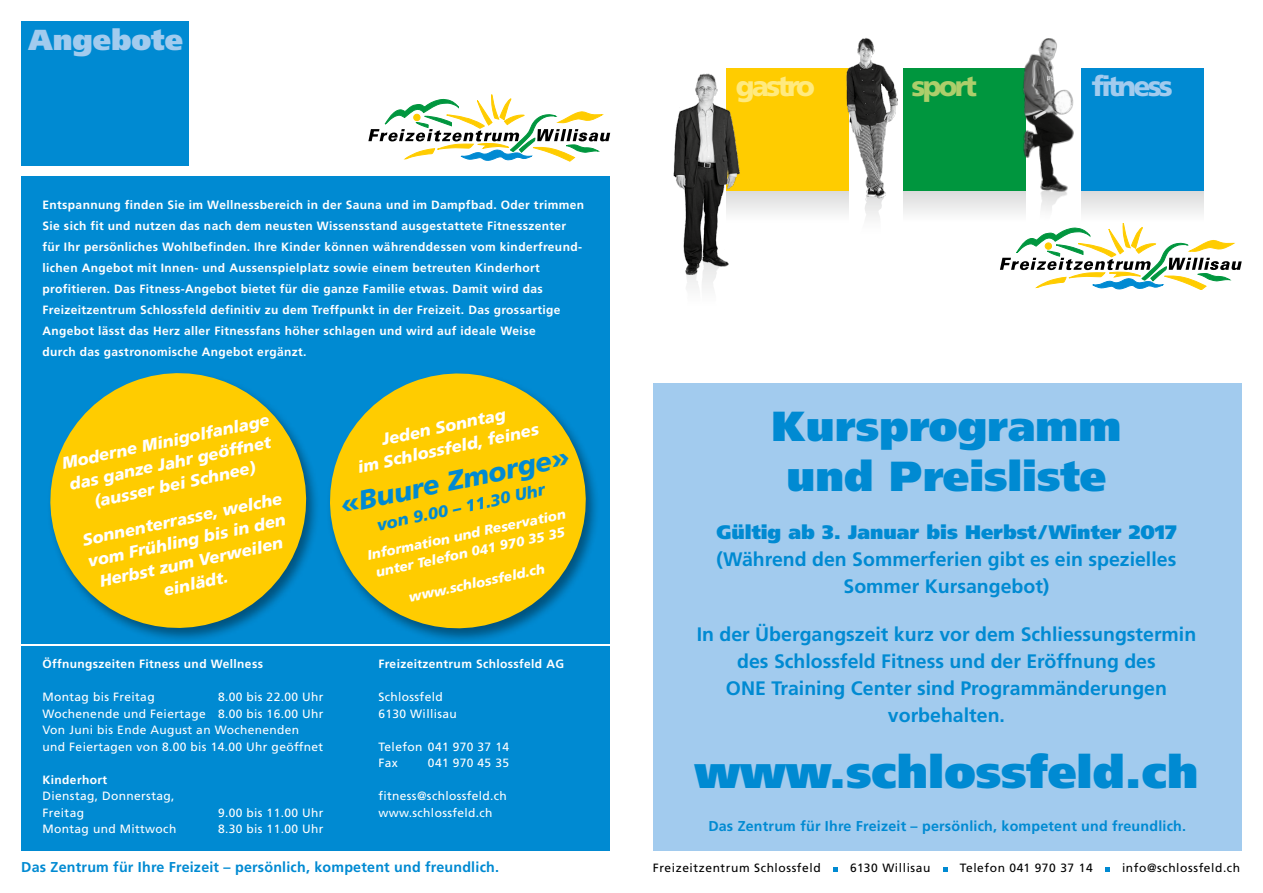
<style>
.page{position:relative;width:1263px;height:893px;background:#fff}
.page>*{position:absolute;margin:0;border:0;box-sizing:border-box;transform-origin:0 0}
.t1{font:900 45.75px "Frutiger LT Std";color:#008ad2}
.t2{font:900 42px/49.5px "Frutiger LT Std";color:#008ad2;text-align:center}
.t3{font:900 28.95px "Frutiger LT Std";color:#a2cbee}
.t4{font:900 28.2px "Frutiger";letter-spacing:-.1em;color:#ffea7f}
.t5{font:900 28.2px "Frutiger";letter-spacing:-.1em;color:#adce6b}
.t6{font:900 28.05px "Frutiger";letter-spacing:-.1em;color:#a2cbee}
.t7{font:italic 900 27px "Frutiger LT Std";color:#008ad2}
.t8{font:700 19.5px/27px "Frutiger LT Std";color:#008ad2;text-align:center}
.t9{font:900 19.5px "Frutiger LT Std";color:#008ad2}
.t10{font:italic 900 16.5px/21.9px "Frutiger LT Std";color:#fff;text-align:center}
.t11{font:italic 900 16.5px "Frutiger LT Std";color:#008ad2}
.t12{font:700 14.25px "Frutiger LT Std";letter-spacing:.015em;color:#008ad2}
.t13{font:italic 900 13.5px/18px "Frutiger LT Std";color:#fff;text-align:center}
.t14{font:700 12px/21px "Frutiger LT Std";letter-spacing:.03em;color:#fff}
.t15{font:12px/16.5px "Frutiger";letter-spacing:.03em;color:#fff}
.t16{font:12px "Frutiger";letter-spacing:.05em;color:#000}
</style>
<div class="page">
<div style="left:21px;top:646px;width:589px;height:204px;background:#008ad2"></div>
<div style="left:21px;top:176px;width:589px;height:467px;background:#008ad2"></div>
<svg style="left:833px;top:867px;width:5px;height:5px"></svg>
<svg style="left:943px;top:867px;width:4px;height:5px"></svg>
<svg style="left:1105px;top:867px;width:5px;height:5px"></svg>
<svg style="left:368px;top:95px;width:242px;height:66px"></svg>
<svg style="left:1000px;top:223px;width:242px;height:67px"></svg>
<svg style="left:323px;top:373px;width:279px;height:271px;fill:#fc0"></svg>
<svg style="left:34px;top:373px;width:289px;height:271px;fill:#fc0"></svg>
<div style="left:1081px;top:190px;width:122px;height:32px;background:linear-gradient(to bottom,#d9dada,#fcfdfd)"></div>
<div style="left:1081px;top:68px;width:122px;height:122px;background:#008ad2"></div>
<div style="left:904px;top:190px;width:122px;height:32px;background:linear-gradient(to bottom,#d9dada,#fcfdfd)"></div>
<div style="left:904px;top:68px;width:122px;height:122px;background:#00963e"></div>
<div style="left:726px;top:190px;width:122px;height:32px;background:linear-gradient(to bottom,#d9dada,#fcfdfd)"></div>
<div style="left:726px;top:68px;width:122px;height:122px;background:#fc0"></div>
<svg style="left:846px;top:203px;width:36px;height:19px"></svg>
<img style="left:838px;top:38px;width:60px;height:165px">
<svg style="left:686px;top:280px;width:18px;height:8px"></svg>
<img style="left:673px;top:73px;width:74px;height:207px">
<img style="left:1011px;top:38px;width:80px;height:197px">
<div style="left:653px;top:383px;width:589px;height:467px;background:#a2cbee"></div>
<div style="left:21px;top:21px;width:168px;height:145px;background:#008ad2"></div>
<h3 class="t3" style="left:29px;top:22px;width:156px">Angebote</h3>
<p class="t14" style="left:43px;top:194px;width:543px">Entspannung finden Sie im Wellnessbereich in der Sauna und im Dampfbad. Oder trimmen Sie sich fit und nutzen das nach dem neusten Wissensstand ausgestattete Fitnesszenter für Ihr persönliches Wohlbefinden. Ihre Kinder können währenddessen vom kinderfreund&shy;lichen Angebot mit Innen- und Aussenspielplatz sowie einem betreuten Kinderhort profitieren. Das Fitness-Angebot bietet für die ganze Familie etwas. Damit wird das Freizeitzentrum Schlossfeld definitiv zu dem Treffpunkt in der Freizeit. Das grossartige Angebot lässt das Herz aller Fitnessfans höher schlagen und wird auf ideale Weise<br>durch das gastronomische Angebot ergänzt.</p>
<h3 class="t10" style="left:60px;top:453px;width:213px;rotate:-12deg">Moderne Minigolfanlage das ganze Jahr geöffnet (ausser bei Schnee)</h3>
<h3 class="t10" style="left:80px;top:529px;width:205px;rotate:-12deg">Sonnenterrasse, welche vom Frühling bis in den<br>Herbst zum Verweilen einlädt.</h3>
<h3 class="t10" style="left:351px;top:435px;width:186px;rotate:-12deg">Jeden Sonntag<br>im Schlossfeld, feines</h3>
<h3 class="t7" style="left:338px;top:489px;width:234px;rotate:-12deg">«Buure Zmorge»</h3>
<h3 class="t11" style="left:375px;top:515px;width:173px;rotate:-12deg">von 9.00 – 11.30 Uhr</h3>
<p class="t13" style="left:366px;top:547px;width:204px;rotate:-12deg">Information und Reservation unter Telefon 041 970 35 35</p>
<p class="t13" style="left:407px;top:588px;width:140px;rotate:-12deg">www.schlossfeld.ch</p>
<p class="t14" style="left:43px;top:654px;width:222px">Öffnungszeiten Fitness und Wellness</p>
<p class="t15" style="left:43px;top:689px;width:114px">Montag bis Freitag</p>
<p class="t15" style="left:43px;top:689px;width:283px;text-indent:176px">8.00 bis 22.00 Uhr Wochenende und Feiertage 8.00 bis 16.00 Uhr Von Juni bis Ende August an Wochenenden und Feiertagen von 8.00 bis 14.00 Uhr geöffnet</p>
<p class="t14" style="left:43px;top:769px;width:66px">Kinderhort</p>
<p class="t15" style="left:43px;top:788px;width:133px">Dienstag, Donnerstag,<br>Freitag</p>
<p class="t15" style="left:218px;top:804px;width:107px">9.00 bis 11.00 Uhr</p>
<p class="t15" style="left:43px;top:821px;width:135px">Montag und Mittwoch</p>
<p class="t15" style="left:218px;top:821px;width:107px">8.30 bis 11.00 Uhr</p>
<p class="t14" style="left:378px;top:654px;width:187px">Freizeitzentrum Schlossfeld AG</p>
<p class="t15" style="left:378px;top:689px;width:80px">Schlossfeld<br>6130 Willisau</p>
<p class="t15" style="left:378px;top:738px;width:132px">Telefon 041 970 37 14<br>Fax</p>
<p class="t15" style="left:428px;top:755px;width:83px">041 970 45 35</p>
<p class="t15" style="left:378px;top:788px;width:130px">fitness@schlossfeld.ch www.schlossfeld.ch</p>
<p class="t12" style="left:21px;top:859px;width:479px">Das Zentrum für Ihre Freizeit – persönlich, kompetent und freundlich.</p>
<h3 class="t4" style="left:736px;top:69px;width:81px">gastro</h3>
<h3 class="t5" style="left:911px;top:69px;width:67px">sport</h3>
<h3 class="t6" style="left:1092px;top:69px;width:83px">fitness</h3>
<h2 class="t2" style="left:772px;top:401px;width:351px">Kursprogramm und Preisliste</h2>
<h3 class="t9" style="left:716px;top:520px;width:462px">Gültig ab 3. Januar bis Herbst /Winter 2017</h3>
<h3 class="t8" style="left:717px;top:546px;width:461px">(Während den Sommerferien gibt es ein spezielles<br>Sommer Kursangebot)</h3>
<h3 class="t8" style="left:697px;top:621px;width:501px">In der Übergangszeit kurz vor dem Schliessungstermin des Schlossfeld Fitness und der Eröffnung des<br>ONE Training Center sind Programmänderungen vorbehalten.</h3>
<h1 class="t1" style="left:694px;top:744px;width:506px">www.schlossfeld.ch</h1>
<p class="t12" style="left:708px;top:818px;width:479px">Das Zentrum für Ihre Freizeit – persönlich, kompetent und freundlich.</p>
<p class="t16" style="left:653px;top:861px;width:169px">Freizeitzentrum Schlossfeld</p>
<p class="t16" style="left:850px;top:861px;width:82px">6130 Willisau</p>
<p class="t16" style="left:960px;top:861px;width:135px">Telefon 041 970 37 14</p>
<p class="t16" style="left:1122px;top:861px;width:120px">info@schlossfeld.ch</p>
</div>
